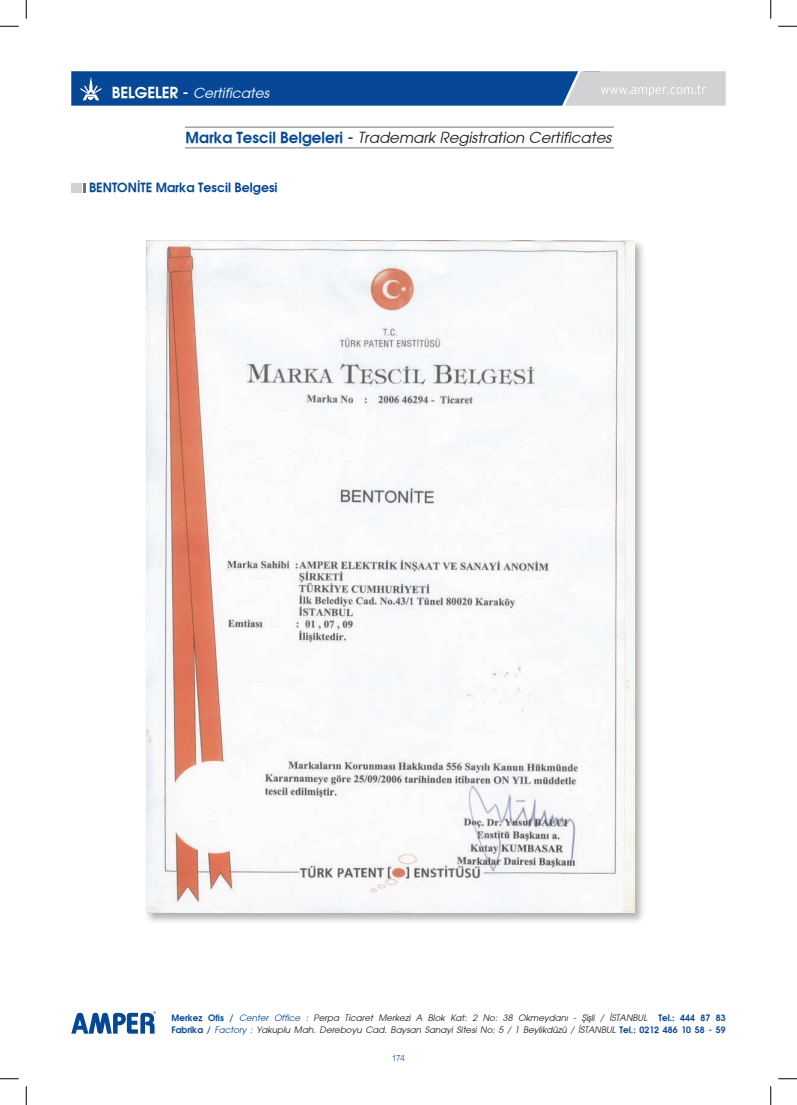
<style>
.page{position:relative;width:797px;height:1105px;background:#fff}
.page>*{position:absolute;margin:0;border:0;box-sizing:border-box;transform-origin:0 0}
.t1{font:italic 15px "Avant Garde";color:#231f20}
.t2{font:italic 13.75px "Avant Garde";color:#fff}
.t3{font:700 12.5px "Avant Garde";color:#074896}
.t4{font:italic 8.75px/12.5px "Avant Garde";color:#231f20;text-align:right}
.t5{font:300 8.75px "Helvetica Neue";color:#074896}
.s1{font-weight:700;font-style:normal;font-size:15px}
.s2{font-weight:700;font-style:normal;color:#074896}
.s3{color:#074896}
</style>
<div class="page">
<svg style="left:71px;top:1011px;width:85px;height:23px"></svg>
<svg style="left:71px;top:71px;width:654px;height:35px;background:#3c6ca7"></svg>
<hr style="left:185px;top:148px;width:429px;height:1px;background:#717275">
<hr style="left:185px;top:127px;width:429px;height:1px;background:#717275">
<div style="left:71px;top:183px;width:11px;height:9px;background:#d1d2d4"></div>
<svg style="left:83px;top:183px;width:3px;height:9px"></svg>
<div style="left:144px;top:238px;width:502px;height:686px;background:#231f20;opacity:.35"></div>
<img style="left:146px;top:240px;width:488px;height:672px">
<svg style="left:0;top:25px;width:19px;height:2px"></svg>
<svg style="left:778px;top:25px;width:19px;height:2px"></svg>
<svg style="left:0;top:1078px;width:19px;height:1px"></svg>
<svg style="left:778px;top:1078px;width:19px;height:1px"></svg>
<svg style="left:25px;top:0;width:2px;height:19px"></svg>
<svg style="left:25px;top:1086px;width:2px;height:19px"></svg>
<svg style="left:770px;top:0;width:1px;height:19px"></svg>
<svg style="left:770px;top:1086px;width:1px;height:19px"></svg>
<h2 class="t2" style="left:112px;top:84px;width:159px"><span class="s1">BELGELER -</span> Certificates</h2>
<h1 class="t1" style="left:185px;top:128px;width:427px"><span class="s2">Marka Tescil Belgeleri -</span> Trademark Registration Certificates</h1>
<h3 class="t3" style="left:89px;top:179px;width:190px">BENTONİTE Marka Tescil Belgesi</h3>
<p class="t4" style="left:172px;top:1011px;width:477px"><span class="s2">Merkez Ofis /</span> <span class="s3">Center Office :</span> Perpa Ticaret Merkezi A Blok Kat: 2 No: 38 Okmeydanı - Şişli / İSTANBUL</p>
<p class="t4" style="left:172px;top:1011px;width:555px"><span class="s2">Tel.: 444 87 83<br>Fabrika /</span> <span class="s3">Factory :</span> Yakuplu Mah. Dereboyu Cad. Baysan Sanayi Sitesi No: 5 / 1 Beylikdüzü / İSTANBUL <span class="s2">Tel.: 0212 486 10 58 - 59</span></p>
<p class="t5" style="left:392px;top:1051px;width:15px">174</p>
</div>
